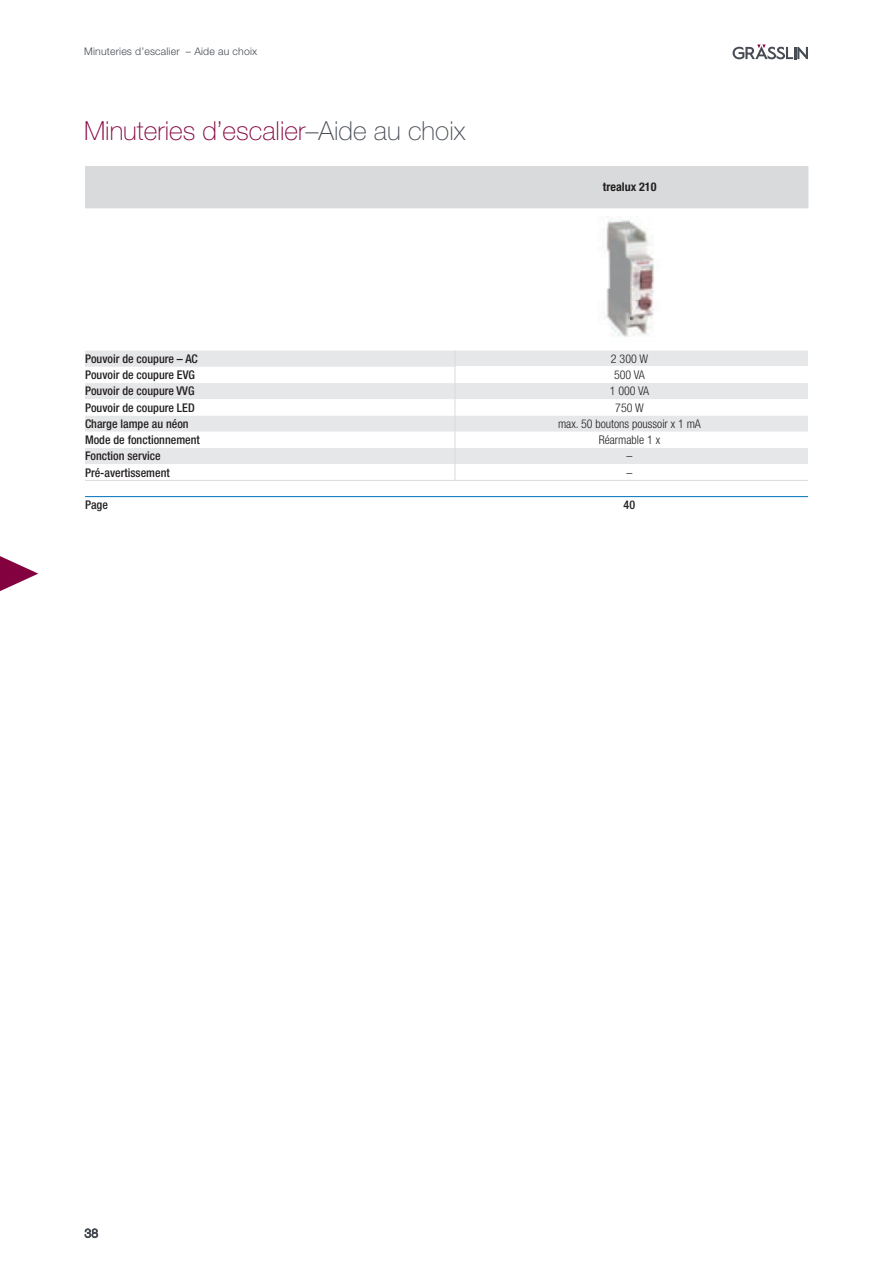
<style>
.page{position:relative;width:893px;height:1263px;background:#fff}
.page>*{position:absolute;margin:0;border:0;box-sizing:border-box;transform-origin:0 0}
.t1{font:100 26.25px "Helvetica Neue LT Std";color:#83013e}
.t2{font:500 condensed 12px "Helvetica Neue LT Std";color:#231f20}
.t3{font:300 condensed 12px "Helvetica Neue LT Std";color:#231f20}
.t4{font:700 condensed 12px "Helvetica Neue LT Std";color:#231f20}
.t5{font:300 12px "Helvetica Neue LT Std";color:#464b54}
.t6{font:300 10.5px "Helvetica Neue LT Std";letter-spacing:.015em;color:#464b54}
.s1{color:#464b54}
</style>
<div class="page">
<svg style="left:732px;top:45px;width:76px;height:14px"></svg>
<svg style="left:85px;top:1229px;width:13px;height:9px"></svg>
<img style="left:606px;top:220px;width:48px;height:117px">
<svg style="left:0;top:556px;width:38px;height:35px"></svg>
<svg style="left:85px;top:351px;width:723px;height:129px"></svg>
<hr style="left:85px;top:480px;width:370px;height:1px;background:#d9dadc">
<hr style="left:455px;top:480px;width:353px;height:1px;background:#d9dadc">
<div style="left:85px;top:166px;width:723px;height:42px;background:#d9dadc"></div>
<hr style="left:85px;top:496px;width:723px;height:1px;background:#0072ba">
<p class="t6" style="left:84px;top:45px;width:174px">Minuteries d’escalier – Aide au choix</p>
<h1 class="t1" style="left:84px;top:116px;width:383px">Minuteries d’escalier<span class="s1">–Aide au choix</span></h1>
<p class="t4" style="left:603px;top:180px;width:55px">trealux 210</p>
<p class="t2" style="left:85px;top:352px;width:114px">Pouvoir de coupure – AC</p>
<p class="t3" style="left:611px;top:352px;width:39px">2 300 W</p>
<p class="t2" style="left:85px;top:368px;width:111px">Pouvoir de coupure EVG</p>
<p class="t3" style="left:614px;top:368px;width:32px">500 VA</p>
<p class="t2" style="left:85px;top:384px;width:111px">Pouvoir de coupure VVG</p>
<p class="t3" style="left:610px;top:384px;width:41px">1 000 VA</p>
<p class="t2" style="left:85px;top:400px;width:111px">Pouvoir de coupure LED</p>
<p class="t3" style="left:615px;top:401px;width:30px">750 W</p>
<p class="t2" style="left:85px;top:416px;width:105px">Charge lampe au néon</p>
<p class="t3" style="left:558px;top:417px;width:144px">max. 50 boutons poussoir x 1 mA</p>
<p class="t2" style="left:85px;top:433px;width:116px">Mode de fonctionnement</p>
<p class="t3" style="left:599px;top:433px;width:63px">Réarmable 1 x</p>
<p class="t2" style="left:85px;top:449px;width:77px">Fonction service</p>
<p class="t3" style="left:626px;top:449px;width:7px">–</p>
<p class="t2" style="left:85px;top:465px;width:86px">Pré-avertissement</p>
<p class="t3" style="left:626px;top:465px;width:7px">–</p>
<p class="t2" style="left:85px;top:498px;width:24px">Page</p>
<p class="t2" style="left:624px;top:498px;width:13px">40</p>
<p class="t5" style="left:85px;top:1226px;width:15px">38</p>
</div>
